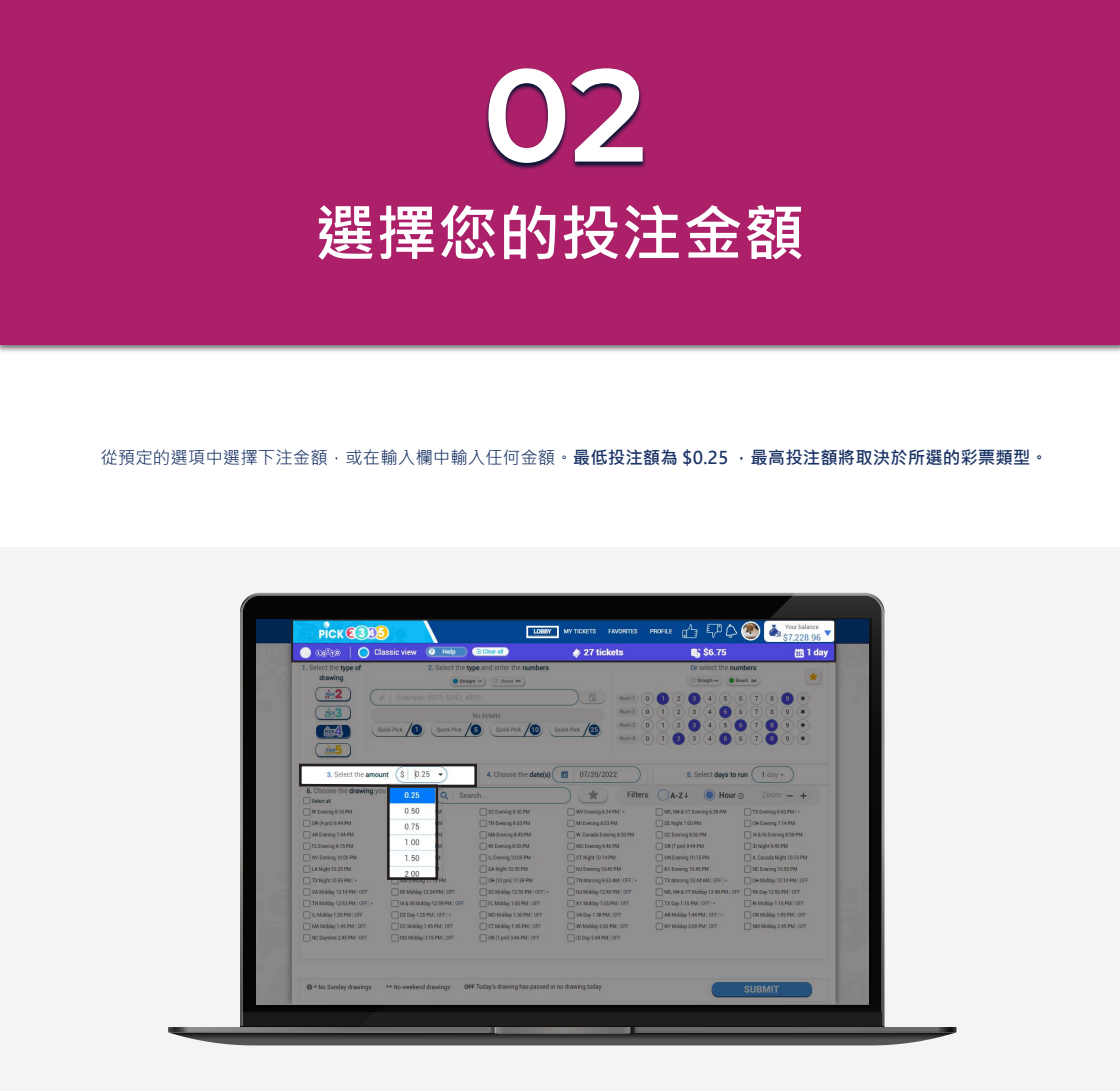
<style>
.page{position:relative;width:1120px;height:1091px;background:#fff}
.page>*{position:absolute;margin:0;border:0;box-sizing:border-box;transform-origin:0 0}
.t1{font:600 131.25px "Montserrat";color:#fff}
.t2{font:61.25px "Microsoft Jheng Hei UI Bold";color:#fff}
.t3{font:17.5px "Microsoft Jheng Hei UI Bold";color:#1c3566}
.s1{font-family:"Microsoft Jheng Hei UI Regular"}
</style>
<div class="page">
<div style="left:0;top:0;width:1120px;height:345px;background:#ac2069"></div>
<div style="left:0;top:547px;width:1120px;height:543px;background:#f3f4f5"></div>
<img style="left:485px;top:69px;width:161px;height:101px">
<svg style="left:240px;top:592px;width:121px;height:23px"></svg>
<div style="left:243px;top:1012px;width:639px;height:13px;background:#191919"></div>
<div style="left:243px;top:595px;width:118px;height:417px;background:#050504"></div>
<svg style="left:168px;top:1025px;width:788px;height:20px;background:#585756"></svg>
<svg style="left:361px;top:592px;width:524px;height:434px"></svg>
<svg style="left:256px;top:617px;width:615px;height:390px;background:#848385"></svg>
<img style="left:294px;top:621px;width:539px;height:38px">
<svg style="left:298px;top:762px;width:180px;height:119px"></svg>
<div style="left:291px;top:618px;width:545px;height:44px;border:2px solid #231f20"></div>
<hr style="left:387px;top:784px;width:51px;height:3px;background:#231f20">
<div style="left:526px;top:625px;width:33px;height:13px;border:2px solid #fff"></div>
<h1 class="t1" style="left:483px;top:22px;width:166px">02</h1>
<h2 class="t2" style="left:315px;top:195px;width:492px">選擇您的投注金額</h2>
<p class="t3" style="left:100px;top:446px;width:949px"><span class="s1">從預定的選項中選擇下注金額，或在輸入欄中輸入任何金額。</span>最低投注額為 $0.25 ，最高投注額將取決於所選的彩票類型。</p>
</div>
